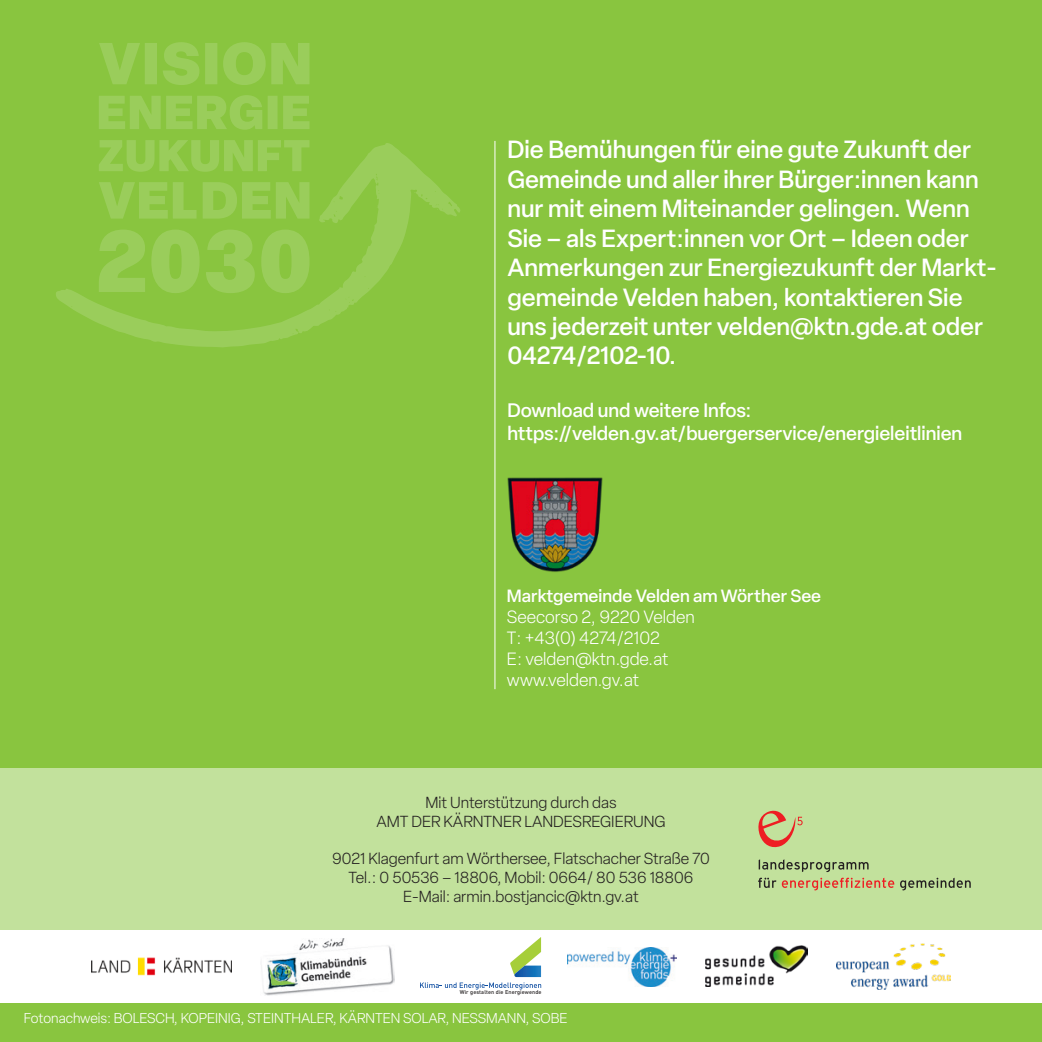
<style>
.page{position:relative;width:1042px;height:1042px;background:#89c53f}
.page>*{position:absolute;margin:0;border:0;box-sizing:border-box;transform-origin:0 0}
.t1{font:500 24.5px/29.4px "Elza";color:#fff}
.t2{font:500 19.25px "Elza";color:#fff}
.t3{font:300 17.5px "Elza";color:#fff}
.t4{font:500 17.5px "Elza";color:#fff}
.t5{font:300 15.75px "Elza";color:#231f20}
.t6{font:300 14px "Elza";color:#fff}
.t7{font:500 5.6px "DIN";letter-spacing:.015em;color:#231f20}
</style>
<div class="page">
<svg style="left:99px;top:42px;width:210px;height:43px"></svg>
<svg style="left:99px;top:95px;width:210px;height:35px"></svg>
<svg style="left:99px;top:140px;width:210px;height:3px"></svg>
<svg style="left:56px;top:143px;width:404px;height:204px"></svg>
<div style="left:0;top:768px;width:1042px;height:162px;background:#c2e19c"></div>
<div style="left:0;top:930px;width:1042px;height:73px;background:#fff"></div>
<img style="left:507px;top:477px;width:96px;height:95px">
<svg style="left:758px;top:810px;width:44px;height:38px"></svg>
<svg style="left:758px;top:859px;width:136px;height:31px"></svg>
<svg style="left:900px;top:877px;width:71px;height:13px"></svg>
<img style="left:91px;top:957px;width:141px;height:19px">
<img style="left:261px;top:938px;width:133px;height:57px">
<img style="left:568px;top:947px;width:108px;height:39px">
<img style="left:705px;top:946px;width:103px;height:40px">
<img style="left:836px;top:943px;width:114px;height:46px">
<hr style="left:495px;top:141px;width:1px;height:548px;background:#fff">
<svg style="left:420px;top:937px;width:121px;height:52px"></svg>
<p class="t1" style="left:507px;top:135px;width:491px">Die Bemühungen für eine gute Zukunft der Gemeinde und aller ihrer Bürger:innen kann nur mit einem Miteinander gelingen. Wenn Sie – als Expert:innen vor Ort – Ideen oder Anmerkungen zur Energiezukunft der Markt&shy;gemeinde Velden haben, kontaktieren Sie uns jederzeit unter velden@ktn.gde.at oder 04274/2102-10.</p>
<p class="t2" style="left:507px;top:397px;width:246px">Download und weitere Infos:</p>
<p class="t2" style="left:507px;top:420px;width:456px">https://velden.gv.at/buergerservice/energieleitlinien</p>
<p class="t4" style="left:507px;top:583px;width:316px">Marktgemeinde Velden am Wörther See</p>
<p class="t3" style="left:507px;top:605px;width:189px">Seecorso 2, 9220 Velden</p>
<p class="t3" style="left:507px;top:626px;width:155px">T: +43(0) 4274/2102</p>
<p class="t3" style="left:507px;top:647px;width:163px">E: velden@ktn.gde.at</p>
<p class="t3" style="left:507px;top:668px;width:134px">www.velden.gv.at</p>
<p class="t5" style="left:425px;top:792px;width:193px">Mit Unterstützung durch das</p>
<p class="t5" style="left:376px;top:811px;width:291px">AMT DER KÄRNTNER LANDESREGIERUNG</p>
<p class="t5" style="left:332px;top:848px;width:379px">9021 Klagenfurt am Wörthersee, Flatschacher Straße 70</p>
<p class="t5" style="left:349px;top:867px;width:346px">Tel.: 0 50536 – 18806, Mobil: 0664/ 80 536 18806</p>
<p class="t5" style="left:403px;top:886px;width:237px">E-Mail: armin.bostjancic@ktn.gv.at</p>
<p class="t7" style="left:460px;top:988px;width:83px">Wir gestalten die Energiewende</p>
<p class="t6" style="left:24px;top:1009px;width:545px">Fotonachweis: BOLESCH, KOPEINIG, STEINTHALER, KÄRNTEN SOLAR, NESSMANN, SOBE</p>
</div>
